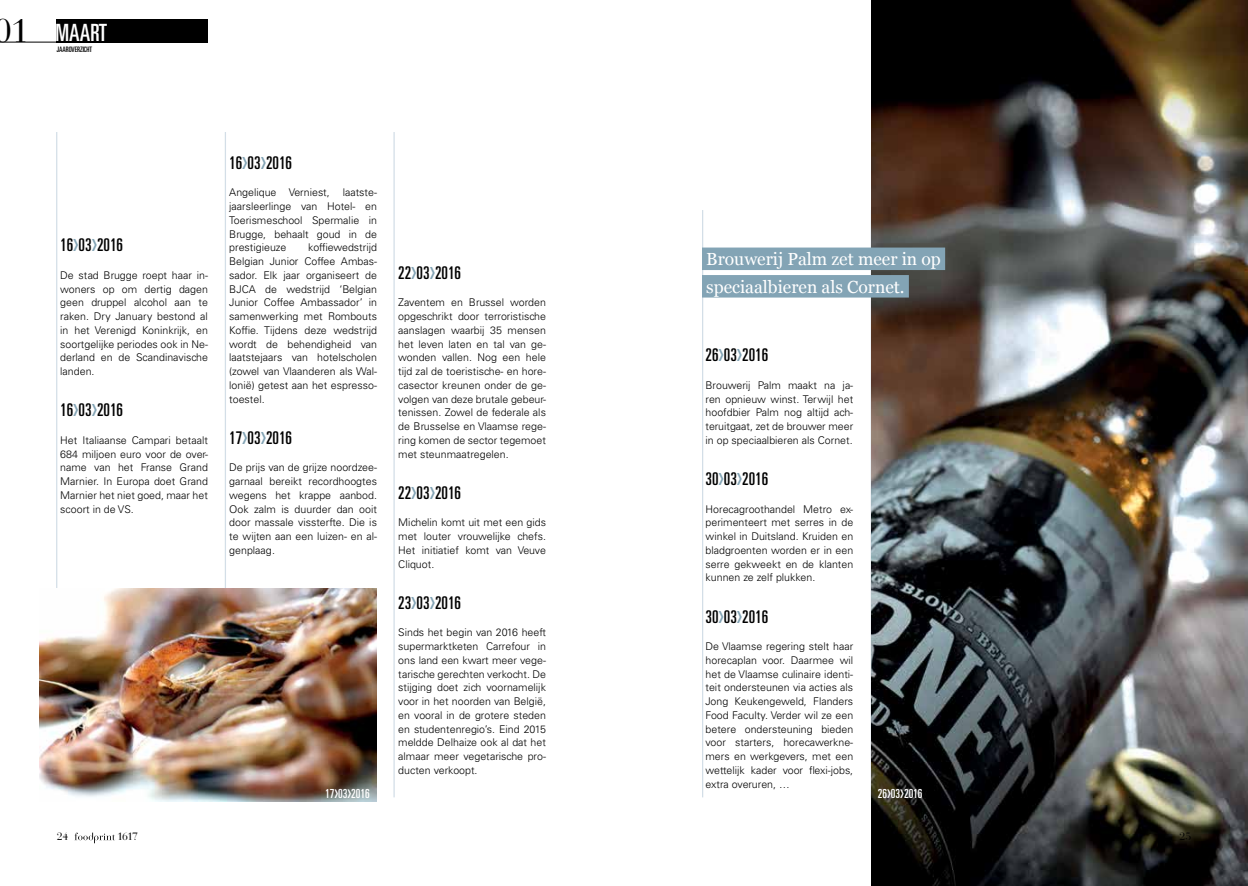
<style>
.page{position:relative;width:1248px;height:886px;background:#fff}
.page>*{position:absolute;margin:0;border:0;box-sizing:border-box;transform-origin:0 0}
.t1{font:33px "Bauer Bodoni Std";color:#000}
.t2{font:ultra-condensed 23.75px "Univers LT Std";color:#fff}
.t3{font:ultra-condensed 17.5px "Univers LT Std";color:#000}
.t4{font:17.5px/27.5px "Georgia";color:#fff}
.t5{font:ultra-condensed 12.5px "Univers LT Std";color:#fff}
.t6{font:300 10.62px/13.8px "Univers LT Std";color:#000;text-align:justify}
.t7{font:10.62px "Bauer Bodoni Std";letter-spacing:-.09em;color:#000}
.t8{font:ultra-condensed 7.5px "Univers LT Std";color:#000}
</style>
<div class="page">
<hr style="left:702px;top:210px;width:1px;height:587px;background:#d3dee7">
<hr style="left:393px;top:132px;width:1px;height:665px;background:#d3dee7">
<hr style="left:225px;top:132px;width:1px;height:665px;background:#d3dee7">
<hr style="left:56px;top:132px;width:1px;height:665px;background:#d3dee7">
<img style="left:40px;top:589px;width:337px;height:212px">
<img style="left:870px;top:0;width:377px;height:886px">
<div style="left:702px;top:247px;width:243px;height:23px;background:#83a4b5"></div>
<div style="left:702px;top:275px;width:206px;height:22px;background:#83a4b5"></div>
<div style="left:57px;top:19px;width:151px;height:24px;background:#000"></div>
<svg style="left:74px;top:832px;width:41px;height:11px"></svg>
<hr style="left:0;top:42px;width:91px;height:1px;background:#000">
<svg style="left:334px;top:789px;width:4px;height:9px"></svg>
<svg style="left:347px;top:789px;width:4px;height:9px"></svg>
<svg style="left:887px;top:789px;width:3px;height:9px"></svg>
<svg style="left:900px;top:789px;width:3px;height:9px"></svg>
<h1 class="t1" style="left:-7px;top:11px;width:37px">01</h1>
<h2 class="t2" style="left:56px;top:20px;width:53px">MAART</h2>
<p class="t8" style="left:57px;top:45px;width:37px">JAAROVERZICHT</p>
<h3 class="t3" style="left:60px;top:235px;width:64px">16 03 2016</h3>
<p class="t6" style="left:60px;top:268px;width:149px">De stad Brugge roept haar in&shy;woners op om dertig dagen geen druppel alcohol aan te raken. Dry January bestond al in het Verenigd Koninkrijk, en soortgelijke periodes ook in Ne&shy;derland en de Scandinavische landen.</p>
<h3 class="t3" style="left:60px;top:400px;width:64px">16 03 2016</h3>
<p class="t6" style="left:60px;top:433px;width:149px">Het Italiaanse Campari betaalt 684 miljoen euro voor de over&shy;name van het Franse Grand Marnier. In Europa doet Grand Marnier het niet goed, maar het scoort in de VS.</p>
<p class="t7" style="left:57px;top:830px;width:13px">24</p>
<p class="t7" style="left:117px;top:830px;width:22px">1617</p>
<h3 class="t3" style="left:229px;top:153px;width:64px">16 03 2016</h3>
<p class="t6" style="left:229px;top:186px;width:149px">Angelique Verniest, laatste&shy;jaarsleerlinge van Hotel- en Toerismeschool Spermalie in Brugge, behaalt goud in de prestigieuze</p>
<p class="t6" style="left:229px;top:241px;width:149px;text-indent:79px">koffiewedstrijd Belgian Junior Coffee Ambas&shy;sador. Elk jaar organiseert de BJCA de wedstrijd ‘Belgian Junior Coffee Ambassador’ in samenwerking met Rombouts Koffie. Tijdens deze wedstrijd wordt de behendigheid van laatstejaars van hotelscholen (zowel van Vlaanderen als Wal&shy;lonië) getest aan het espresso&shy;toestel.</p>
<h3 class="t3" style="left:229px;top:428px;width:64px">17 03 2016</h3>
<p class="t6" style="left:229px;top:461px;width:149px">De prijs van de grijze noordzee&shy;garnaal bereikt recordhoogtes wegens het krappe aanbod.<br>Ook zalm is duurder dan ooit door massale vissterfte. Die is te wijten aan een luizen- en al&shy;genplaag.</p>
<h3 class="t4" style="left:706px;top:244px;width:236px">Brouwerij Palm zet meer in op speciaalbieren als Cornet.</h3>
<h3 class="t3" style="left:398px;top:263px;width:64px">22 03 2016</h3>
<p class="t6" style="left:398px;top:296px;width:149px">Zaventem en Brussel worden opgeschrikt door terroristische aanslagen waarbij 35 mensen het leven laten en tal van ge&shy;wonden vallen. Nog een hele tijd zal de toeristische- en hore&shy;casector kreunen onder de ge&shy;volgen van deze brutale gebeur&shy;tenissen. Zowel de federale als de Brusselse en Vlaamse rege&shy;ring komen de sector tegemoet met steunmaatregelen.</p>
<h3 class="t3" style="left:398px;top:483px;width:64px">22 03 2016</h3>
<p class="t6" style="left:398px;top:516px;width:149px">Michelin komt uit met een gids met louter vrouwelijke chefs.<br>Het initiatief komt van Veuve Cliquot.</p>
<h3 class="t3" style="left:398px;top:593px;width:64px">23 03 2016</h3>
<p class="t6" style="left:398px;top:626px;width:149px">Sinds het begin van 2016 heeft supermarktketen Carrefour in ons land een kwart meer vege&shy;tarische gerechten verkocht. De stijging doet zich voornamelijk voor in het noorden van België, en vooral in de grotere steden en studentenregio’s. Eind 2015 meldde Delhaize ook al dat het almaar meer vegetarische pro&shy;ducten verkoopt.</p>
<h3 class="t3" style="left:705px;top:345px;width:64px">26 03 2016</h3>
<p class="t6" style="left:705px;top:378px;width:149px">Brouwerij Palm maakt na ja&shy;ren opnieuw winst. Terwijl het hoofdbier Palm nog altijd ach&shy;teruitgaat, zet de brouwer meer in op speciaalbieren als Cornet.</p>
<h3 class="t3" style="left:705px;top:469px;width:64px">30 03 2016</h3>
<p class="t6" style="left:705px;top:502px;width:149px">Horecagroothandel Metro ex&shy;perimenteert met serres in de winkel in Duitsland. Kruiden en bladgroenten worden er in een serre gekweekt en de klanten kunnen ze zelf plukken.</p>
<h3 class="t3" style="left:705px;top:606px;width:64px">30 03 2016</h3>
<p class="t6" style="left:705px;top:639px;width:149px">De Vlaamse regering stelt haar horecaplan voor. Daarmee wil het de Vlaamse culinaire identi&shy;teit ondersteunen via acties als Jong Keukengeweld, Flanders Food Faculty. Verder wil ze een betere ondersteuning bieden voor starters, horecawerkne&shy;mers en werkgevers, met een wettelijk kader voor flexi-jobs, extra overuren, …</p>
<p class="t5" style="left:325px;top:786px;width:46px">17 03 2016</p>
<p class="t5" style="left:877px;top:786px;width:46px">26 03 2016</p>
<p class="t7" style="left:1179px;top:830px;width:13px">25</p>
</div>
